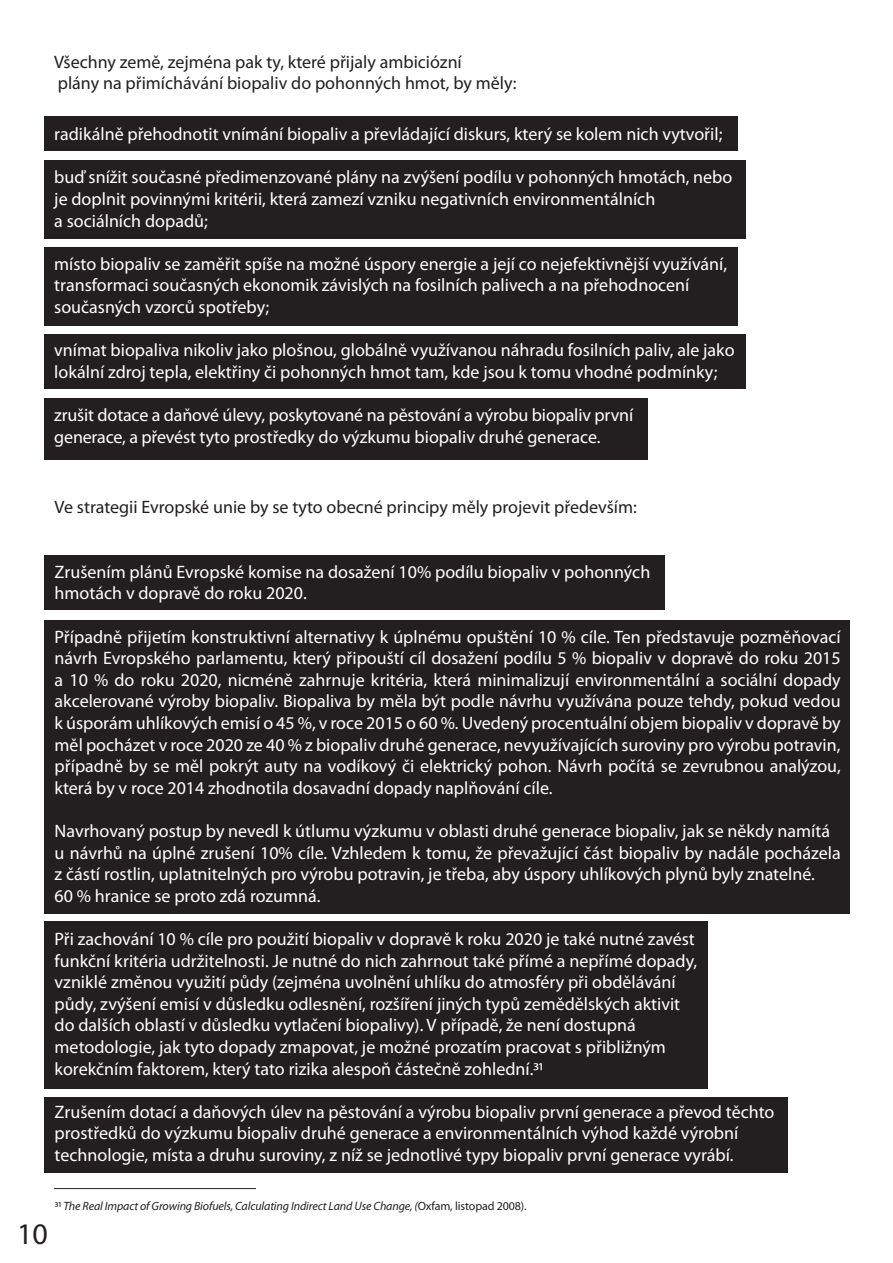
<style>
.page{position:relative;width:893px;height:1263px;background:#fff}
.page>*{position:absolute;margin:0;border:0;box-sizing:border-box;transform-origin:0 0}
.t1{font:30px "Myriad Pro";color:#231f20}
.t2{font:18px/21.6px "Myriad Pro";color:#fff}
.t3{font:18px/21.6px "Myriad Pro";color:#231f20}
.t4{font:italic 12px "Myriad Pro";letter-spacing:-.01em;color:#231f20}
.s1{font-style:normal}
</style>
<div class="page">
<div style="left:44px;top:117px;width:694px;height:34px;background:#231f20"></div>
<div style="left:44px;top:161px;width:702px;height:78px;background:#231f20"></div>
<div style="left:44px;top:247px;width:694px;height:79px;background:#231f20"></div>
<div style="left:44px;top:334px;width:702px;height:55px;background:#231f20"></div>
<div style="left:44px;top:398px;width:603px;height:61px;background:#231f20"></div>
<div style="left:44px;top:555px;width:621px;height:55px;background:#231f20"></div>
<div style="left:44px;top:620px;width:806px;height:293px;background:#231f20"></div>
<div style="left:44px;top:922px;width:664px;height:167px;background:#231f20"></div>
<div style="left:44px;top:1097px;width:743px;height:75px;background:#231f20"></div>
<hr style="left:54px;top:1188px;width:202px;height:1px;background:#231f20">
<p class="t3" style="left:54px;top:50px;width:464px">Všechny země, zejména pak ty, které přijaly ambiciózní<br>plány na přimíchávání biopaliv do pohonných hmot, by měly:</p>
<p class="t2" style="left:54px;top:123px;width:670px">radikálně přehodnotit vnímání biopaliv a převládající diskurs, který se kolem nich vytvořil;</p>
<p class="t2" style="left:54px;top:166px;width:680px">buď snížit současné předimenzované plány na zvýšení podílu v pohonných hmotách, nebo je doplnit povinnými kritérii, která zamezí vzniku negativních environmentálních<br>a sociálních dopadů;</p>
<p class="t2" style="left:54px;top:253px;width:674px">místo biopaliv se zaměřit spíše na možné úspory energie a její co nejefektivnější využívání, transformaci současných ekonomik závislých na fosilních palivech a na přehodnocení současných vzorců spotřeby;</p>
<p class="t2" style="left:54px;top:339px;width:682px">vnímat biopaliva nikoliv jako plošnou, globálně využívanou náhradu fosilních paliv, ale jako lokální zdroj tepla, elektřiny či pohonných hmot tam, kde jsou k tomu vhodné podmínky;</p>
<p class="t2" style="left:54px;top:404px;width:580px">zrušit dotace a daňové úlevy, poskytované na pěstování a výrobu biopaliv první generace, a převést tyto prostředky do výzkumu biopaliv druhé generace.</p>
<p class="t3" style="left:55px;top:496px;width:584px">Ve strategii Evropské unie by se tyto obecné principy měly projevit především:</p>
<p class="t2" style="left:55px;top:561px;width:597px">Zrušením plánů Evropské komise na dosažení 10% podílu biopaliv v pohonných hmotách v dopravě do roku 2020.</p>
<p class="t2" style="left:55px;top:625px;width:788px;text-align:justify">Případně přijetím konstruktivní alternativy k úplnému opuštění 10 % cíle. Ten představuje pozměňovací návrh Evropského parlamentu, který připouští cíl dosažení podílu 5 % biopaliv v dopravě do roku 2015 a 10 % do roku 2020, nicméně zahrnuje kritéria, která minimalizují environmentální a sociální dopady akcelerované výroby biopaliv. Biopaliva by měla být podle návrhu využívána pouze tehdy, pokud vedou k úsporám uhlíkových emisí o 45 %, v roce 2015 o 60 %. Uvedený procentuální objem biopaliv v dopravě by měl pocházet v roce 2020 ze 40 % z biopaliv druhé generace, nevyužívajících suroviny pro výrobu potravin, případně by se měl pokrýt auty na vodíkový či elektrický pohon. Návrh počítá se zevrubnou analýzou, která by v roce 2014 zhodnotila dosavadní dopady naplňování cíle.</p>
<p class="t2" style="left:55px;top:820px;width:788px">Navrhovaný postup by nevedl k útlumu výzkumu v oblasti druhé generace biopaliv, jak se někdy namítá u návrhů na úplné zrušení 10% cíle. Vzhledem k tomu, že převažující část biopaliv by nadále pocházela z částí rostlin, uplatnitelných pro výrobu potravin, je třeba, aby úspory uhlíkových plynů byly znatelné.<br>60 % hranice se proto zdá rozumná.</p>
<p class="t2" style="left:55px;top:928px;width:644px">Při zachování 10 % cíle pro použití biopaliv v dopravě k roku 2020 je také nutné zavést funkční kritéria udržitelnosti. Je nutné do nich zahrnout také přímé a nepřímé dopady, vzniklé změnou využití půdy (zejména uvolnění uhlíku do atmosféry při obdělávání půdy, zvýšení emisí v důsledku odlesnění, rozšíření jiných typů zemědělských aktivit do dalších oblastí v důsledku vytlačení biopalivy). V případě, že není dostupná metodologie, jak tyto dopady zmapovat, je možné prozatím pracovat s přibližným korekčním faktorem, který tato rizika alespoň částečně zohlední.31</p>
<p class="t2" style="left:55px;top:1101px;width:721px">Zrušením dotací a daňových úlev na pěstování a výrobu biopaliv první generace a převod těchto prostředků do výzkumu biopaliv druhé generace a environmentálních výhod každé výrobní technologie, místa a druhu suroviny, z níž se jednotlivé typy biopaliv první generace vyrábí.</p>
<p class="t4" style="left:55px;top:1198px;width:473px"><span class="s1">31</span> The Real Impact of Growing Biofuels, Calculating Indirect Land Use Change, (<span class="s1">Oxfam, listopad 2008).</span></p>
<h1 class="t1" style="left:17px;top:1215px;width:32px">10</h1>
</div>
